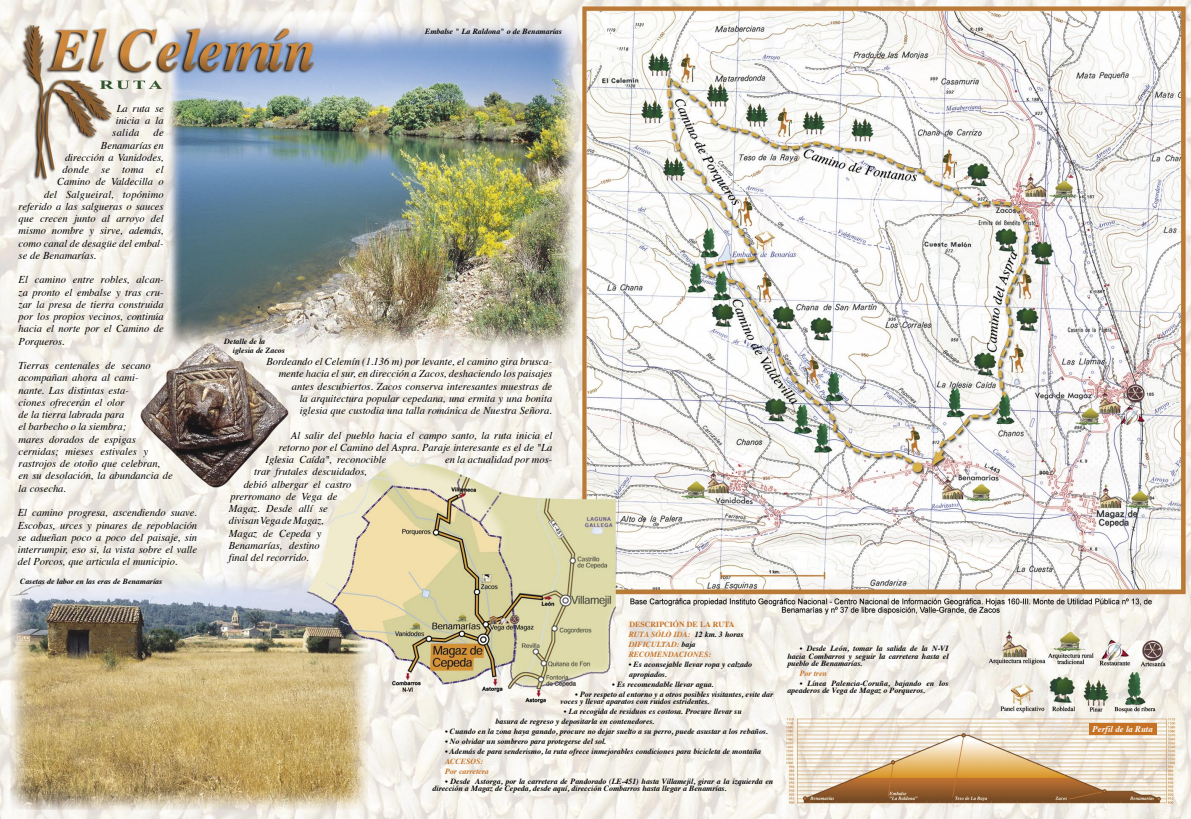
<style>
.page{position:relative;width:1191px;height:819px;background:#fff}
.page>*{position:absolute;margin:0;border:0;box-sizing:border-box;transform-origin:0 0}
.t1{font:italic 10.5px/12.2px "Times";color:#000;text-align:justify}
.t2{font:italic 10.5px "Times";letter-spacing:.025em;color:#000}
.t3{font:italic 700 8.75px "Times";color:#fff}
.t4{font:italic 700 7.88px/7.4px "Times";color:#000}
.t5{font:italic 700 7.88px "Times";color:#c57225}
.t6{font:700 7.88px "Times";color:#c57225}
.s1{color:#000}
</style>
<div class="page">
<img style="left:0;top:0;width:1191px;height:819px">
<div style="left:1088px;top:723px;width:68px;height:11px;background:#c57225"></div>
<p class="t4" style="left:425px;top:27px;width:138px">Embalse " La Raldona" o de Benamarías</p>
<p class="t1" style="left:117px;top:101px;width:49px">La ruta se</p>
<p class="t1" style="left:116px;top:113px;width:49px">inicia a la</p>
<p class="t1" style="left:112px;top:126px;width:29px">salida</p>
<p class="t1" style="left:153px;top:126px;width:12px">de</p>
<p class="t1" style="left:101px;top:138px;width:64px">Benamarías en</p>
<p class="t1" style="left:65px;top:150px;width:100px">dirección a Vanidodes,</p>
<p class="t2" style="left:62px;top:160px;width:103px">donde se toma el</p>
<p class="t1" style="left:57px;top:175px;width:108px">Camino de Valdecilla o</p>
<p class="t1" style="left:44px;top:187px;width:121px">del Salgueiral, topónimo</p>
<p class="t1" style="left:19px;top:199px;width:147px">referido a las salgueras o sauces</p>
<p class="t1" style="left:19px;top:211px;width:147px">que crecen junto al arroyo del</p>
<p class="t1" style="left:19px;top:224px;width:147px">mismo nombre y sirve, además,</p>
<p class="t1" style="left:19px;top:236px;width:147px">como canal de desagüe del embal-</p>
<p class="t1" style="left:19px;top:248px;width:79px">se de Benamarías.</p>
<p class="t1" style="left:19px;top:273px;width:147px">El camino entre robles, alcan&shy;za pronto el embalse y tras cru&shy;zar la presa de tierra construida por los propios vecinos, continúa hacia el norte por el Camino de Porqueros.</p>
<p class="t1" style="left:19px;top:358px;width:155px;text-align:left">Tierras centenales de secano acompañan ahora al cami-<br>nante. Las distintas esta-<br>ciones ofrecerán el olor<br>de la tierra labrada para<br>el barbecho o la siembra;<br>mares dorados de espigas cernidas; mieses estivales y rastrojos de otoño que celebran, en su desolación, la abundancia de la cosecha.</p>
<p class="t1" style="left:18px;top:505px;width:181px">El camino progresa, ascendiendo suave.<br>Escobas, urces y pinares de repoblación se adueñan poco a poco del paisaje, sin interrumpir, eso si, la vista sobre el valle del Porcos, que articula el municipio.</p>
<p class="t4" style="left:20px;top:577px;width:144px">Casetas de labor en las eras de Benamarías</p>
<p class="t4" style="left:224px;top:337px;width:43px">Detalle de la</p>
<p class="t4" style="left:233px;top:346px;width:54px">iglesia de Zacos</p>
<p class="t1" style="left:266px;top:354px;width:287px;text-align:right">Bordeando el Celemín (1.136 m) por levante, el camino gira brusca&shy;mente hacia el sur, en dirección a Zacos, deshaciendo los paisajes antes descubiertos. Zacos conserva interesantes muestras de<br>la arquitectura popular cepedana, una ermita y una bonita<br>iglesia que custodia una talla románica de Nuestra Señora.</p>
<p class="t1" style="left:291px;top:428px;width:263px">Al salir del pueblo hacia el campo santo, la ruta inicia el</p>
<p class="t1" style="left:279px;top:440px;width:275px">retorno por el Camino del Aspra. Paraje interesante es el de "La</p>
<p class="t1" style="left:266px;top:452px;width:122px">Iglesia Caída", reconocible</p>
<p class="t1" style="left:445px;top:452px;width:109px">en la actualidad por mos-</p>
<p class="t1" style="left:254px;top:465px;width:114px">trar frutales descuidados,</p>
<p class="t1" style="left:244px;top:477px;width:109px">debió albergar el castro</p>
<p class="t1" style="left:231px;top:489px;width:108px">prerromano de Vega de</p>
<p class="t1" style="left:229px;top:501px;width:100px">Magaz. Desde allí se</p>
<p class="t1" style="left:229px;top:514px;width:97px">divisan Vega de Magaz,</p>
<p class="t1" style="left:229px;top:526px;width:94px">Magaz de Cepeda y</p>
<p class="t1" style="left:229px;top:538px;width:93px">Benamarías, destino</p>
<p class="t1" style="left:229px;top:550px;width:82px">final del recorrido.</p>
<p class="t6" style="left:629px;top:617px;width:106px">DESCRIPCIÓN DE LA RUTA</p>
<p class="t5" style="left:628px;top:627px;width:116px">RUTA SÓLO IDA: <span class="s1">12 km. 3 horas</span></p>
<p class="t5" style="left:628px;top:637px;width:68px">DIFICULTAD: <span class="s1">baja</span></p>
<p class="t5" style="left:628px;top:647px;width:84px">RECOMENDACIONES:</p>
<p class="t4" style="left:628px;top:659px;width:125px">• Es aconsejable llevar ropa y calzado</p>
<p class="t4" style="left:629px;top:669px;width:39px">apropiados.</p>
<p class="t4" style="left:612px;top:679px;width:103px">• Es recomendable llevar agua.</p>
<p class="t4" style="left:560px;top:689px;width:214px;text-indent:15px">• Por respeto al entorno y a otros posibles visitantes, evite dar voces y llevar aparatos con ruidos estridentes.</p>
<p class="t4" style="left:564px;top:707px;width:179px">• La recogida de residuos es costosa. Procure llevar su</p>
<p class="t4" style="left:495px;top:716px;width:160px">basura de regreso y depositarla en contenedores.</p>
<p class="t4" style="left:445px;top:726px;width:324px">• Cuando en la zona haya ganado, procure no dejar suelto a su perro, puede asustar a los rebaños.</p>
<p class="t4" style="left:445px;top:736px;width:163px">• No olvidar un sombrero para protegerse del sol.</p>
<p class="t4" style="left:445px;top:746px;width:318px">• Además de para senderismo, la ruta ofrece inmejorables condiciones para bicicleta de montaña</p>
<p class="t5" style="left:445px;top:753px;width:40px">ACCESOS:</p>
<p class="t5" style="left:445px;top:763px;width:45px">Por carretera</p>
<p class="t4" style="left:432px;top:776px;width:342px;text-indent:12px">• Desde Astorga, por la carretera de Pandorado (LE-451) hasta Villamejil, girar a la izquierda en dirección a Magaz de Cepeda, desde aquí, dirección Combarros hasta llegar a Benamrías.</p>
<p class="t4" style="left:787px;top:644px;width:163px;text-align:justify;text-indent:12px">• Desde León, tomar la salida de la N-VI hacia Combarros y seguir la carretera hasta el pueblo de Benamarías.</p>
<p class="t5" style="left:799px;top:666px;width:29px">Por tren</p>
<p class="t4" style="left:787px;top:678px;width:163px;text-indent:12px">• Línea Palencia-Coruña, bajando en los apeaderos de Vega de Magaz o Porqueros.</p>
<p class="t3" style="left:1092px;top:721px;width:62px">Perfil de la Ruta</p>
</div>
